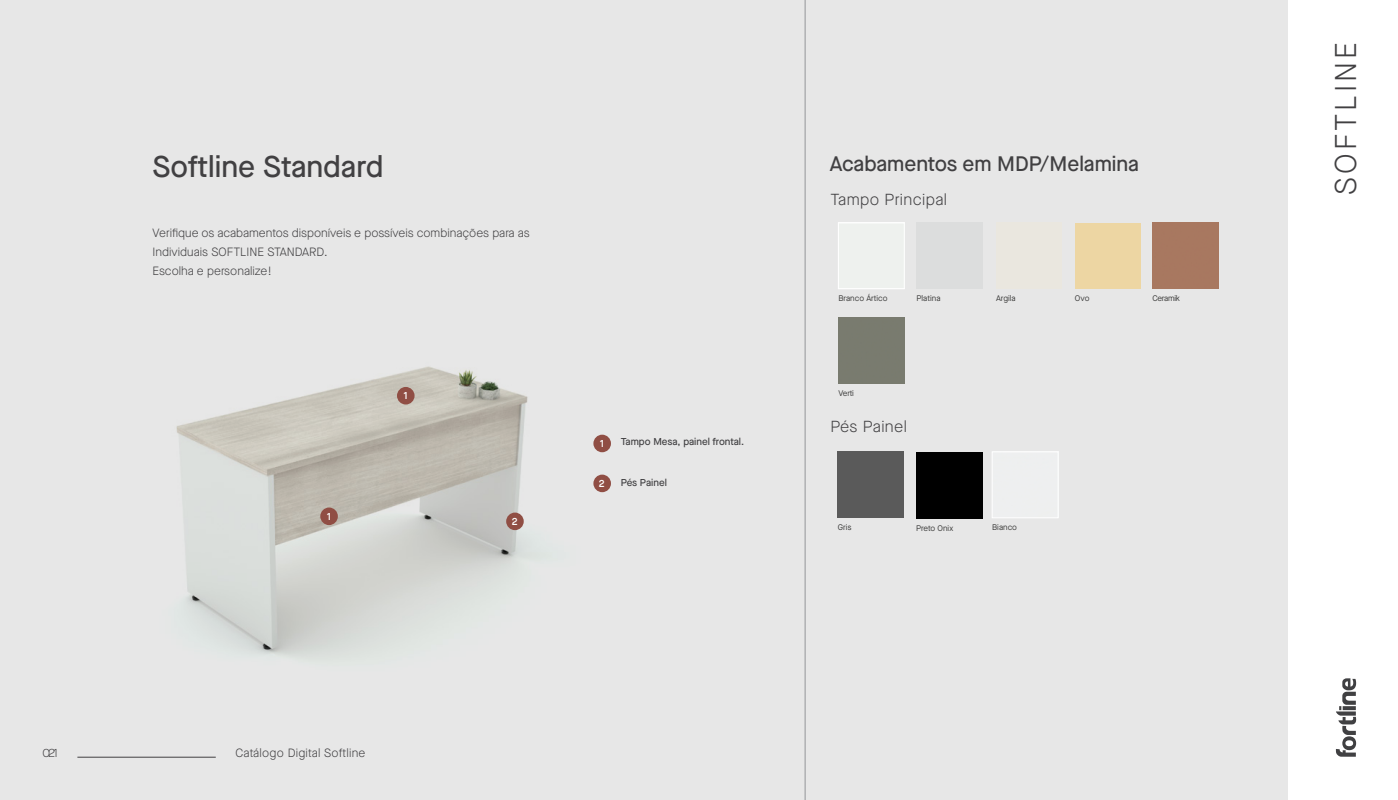
<style>
.page{position:relative;width:1398px;height:800px;background:#fff}
.page>*{position:absolute;margin:0;border:0;box-sizing:border-box;transform-origin:0 0}
.t1{font:500 30px "Maison Neue";color:#414042}
.t2{font:300 30px "Maison Neue";letter-spacing:.1em;color:#414042}
.t3{font:500 21px "Maison Neue";color:#414042}
.t4{font:300 16px "Maison Neue";letter-spacing:.025em;color:#414042}
.t5{font:300 12px/19.2px "Maison Neue";color:#414042}
.t6{font:300 12px "Maison Neue";letter-spacing:.02em;color:#414042}
.t7{font:500 10px "Maison Neue";color:#414042}
.t8{font:600 10px "Maison Neue";color:#fff}
.t9{font:8.1px "Maison Neue";color:#3c3c3b}
.t10{font:8.1px "Maison Neue";letter-spacing:-.035em;color:#3c3c3b}
</style>
<div class="page">
<svg style="left:1335px;top:678px;width:21px;height:78px"></svg>
<div style="left:0;top:0;width:1287px;height:799px;background:#e7e7e7"></div>
<hr style="left:77px;top:756px;width:139px;height:1px;background:#414042">
<hr style="left:805px;top:0;width:1px;height:799px;background:#939598">
<div style="left:1074px;top:223px;width:66px;height:66px;background:#edd6a3"></div>
<div style="left:838px;top:222px;width:66px;height:67px;border:1px solid #fff"></div>
<div style="left:916px;top:452px;width:66px;height:66px;background:#000"></div>
<div style="left:991px;top:451px;width:67px;height:67px;border:1px solid #fff"></div>
<img style="left:176px;top:366px;width:435px;height:291px">
<div style="left:320px;top:507px;width:18px;height:18px;background:#904e44;border-radius:50%"></div>
<div style="left:397px;top:387px;width:17px;height:17px;background:#904e44;border-radius:50%"></div>
<div style="left:506px;top:512px;width:18px;height:18px;background:#904e44;border-radius:50%"></div>
<p class="t5" style="left:43px;top:743px;width:17px">021</p>
<h1 class="t1" style="left:153px;top:146px;width:232px">Softline Standard</h1>
<p class="t5" style="left:153px;top:223px;width:378px">Verifique os acabamentos disponíveis e possíveis combinações para as<br>Individuais SOFTLINE STANDARD.<br>Escolha e personalize!</p>
<p class="t8" style="left:327px;top:509px;width:6px">1</p>
<p class="t8" style="left:403px;top:389px;width:6px">1</p>
<p class="t8" style="left:512px;top:514px;width:7px">2</p>
<p class="t8" style="left:600px;top:437px;width:6px">1</p>
<p class="t7" style="left:621px;top:435px;width:125px">Tampo Mesa, painel frontal.</p>
<p class="t8" style="left:599px;top:476px;width:7px">2</p>
<p class="t7" style="left:621px;top:475px;width:48px">Pés Painel</p>
<h2 class="t3" style="left:829px;top:149px;width:311px">Acabamentos em MDP/Melamina</h2>
<h3 class="t4" style="left:830px;top:189px;width:118px">Tampo Principal</h3>
<p class="t9" style="left:838px;top:293px;width:51px">Branco Ártico</p>
<p class="t10" style="left:1152px;top:293px;width:29px">Ceramik</p>
<p class="t9" style="left:996px;top:293px;width:21px">Argila</p>
<p class="t9" style="left:1074px;top:292px;width:16px">Ovo</p>
<p class="t9" style="left:916px;top:293px;width:25px">Platina</p>
<p class="t9" style="left:838px;top:387px;width:17px">Verti</p>
<h3 class="t4" style="left:830px;top:416px;width:78px">Pés Painel</h3>
<p class="t9" style="left:838px;top:521px;width:15px">Gris</p>
<p class="t9" style="left:916px;top:522px;width:38px">Preto Onix</p>
<p class="t9" style="left:992px;top:522px;width:26px">Bianco</p>
<p class="t6" style="left:235px;top:744px;width:132px">Catálogo Digital Softline</p>
<h1 class="t2" style="left:1326px;top:195px;width:154px;rotate:-90deg">SOFTLINE</h1>
</div>
